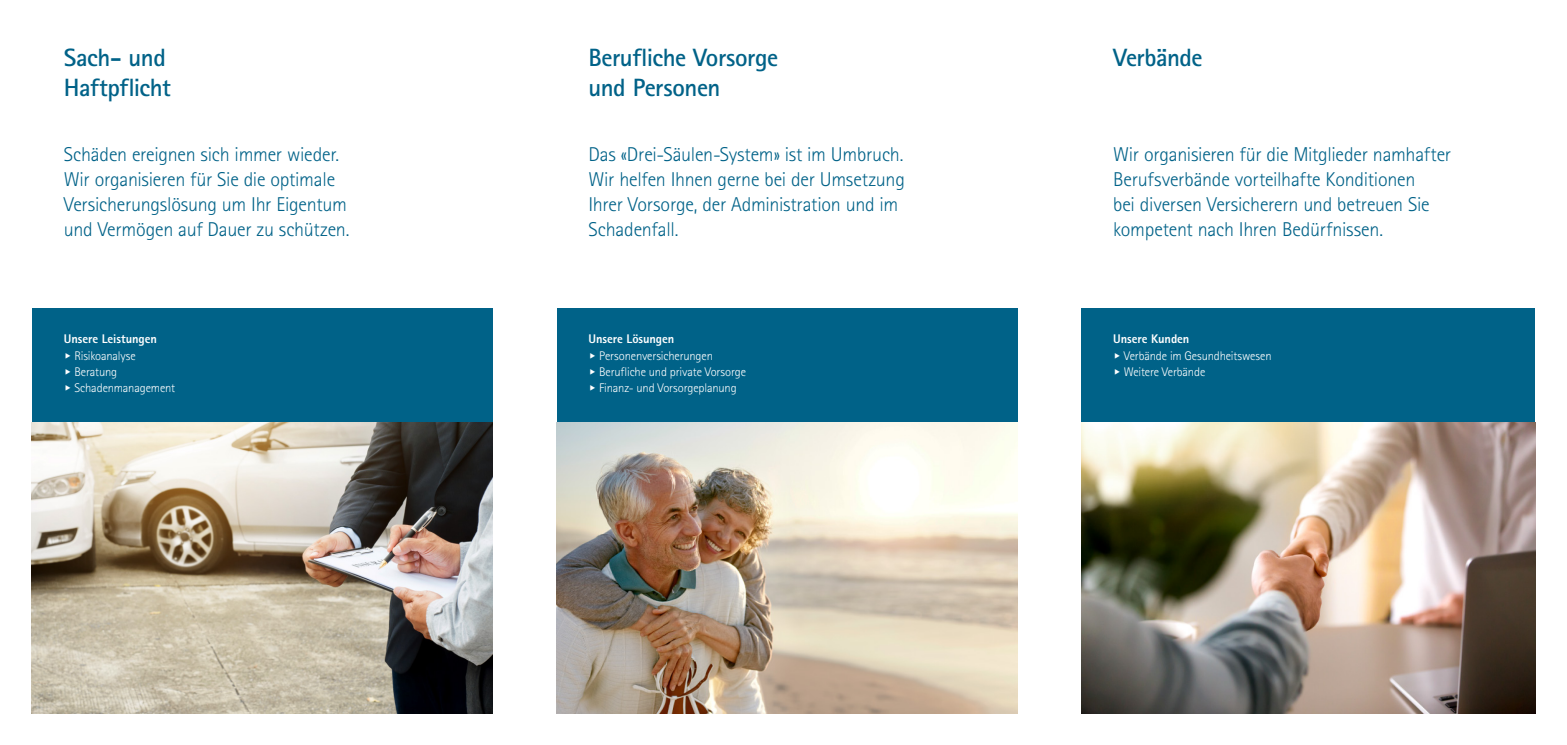
<style>
.page{position:relative;width:1567px;height:745px;background:#fff}
.page>*{position:absolute;margin:0;border:0;box-sizing:border-box;transform-origin:0 0}
.t1{font:700 25px/30px "Rotis Sans Serif";letter-spacing:-.02em;color:#006288}
.t2{font:300 20px/25px "Rotis Sans Serif";letter-spacing:-.015em;color:#006288}
.t3{font:300 12.5px/16.2px "Rotis Sans Serif";letter-spacing:-.01em;color:#fff}
.t4{font:800 12.5px "Rotis Sans Serif";letter-spacing:-.005em;color:#fff}
</style>
<div class="page">
<div style="left:556px;top:308px;width:461px;height:114px;background:#006288"></div>
<div style="left:1081px;top:308px;width:453px;height:114px;background:#006288"></div>
<div style="left:32px;top:308px;width:461px;height:114px;background:#006288"></div>
<img style="left:32px;top:422px;width:461px;height:290px">
<img style="left:1081px;top:422px;width:453px;height:290px">
<img style="left:556px;top:422px;width:461px;height:290px">
<p class="t1" style="left:64px;top:42px;width:109px">Sach- und<br>Haftpflicht</p>
<p class="t1" style="left:588px;top:42px;width:191px">Berufliche Vorsorge und Personen</p>
<p class="t1" style="left:1113px;top:42px;width:91px">Verbände</p>
<p class="t2" style="left:64px;top:141px;width:287px">Schäden ereignen sich immer wieder.<br>Wir organisieren für Sie die optimale Versicherungslösung um Ihr Eigentum und Vermögen auf Dauer zu schützen.</p>
<p class="t2" style="left:588px;top:141px;width:318px">Das «Drei-Säulen-System» ist im Umbruch.<br>Wir helfen Ihnen gerne bei der Umsetzung Ihrer Vorsorge, der Administration und im Schadenfall.</p>
<p class="t2" style="left:1113px;top:141px;width:339px">Wir organisieren für die Mitglieder namhafter Berufsverbände vorteilhafte Konditionen<br>bei diversen Versicherern und betreuen Sie kompetent nach Ihren Bedürfnissen.</p>
<p class="t4" style="left:64px;top:331px;width:95px">Unsere Leistungen</p>
<p class="t3" style="left:74px;top:347px;width:102px">Risikoanalyse<br>Beratung<br>Schadenmanagement</p>
<p class="t4" style="left:588px;top:331px;width:87px">Unsere Lösungen</p>
<p class="t3" style="left:599px;top:347px;width:148px">Personenversicherungen<br>Berufliche und private Vorsorge<br>Finanz- und Vorsorgeplanung</p>
<p class="t4" style="left:1113px;top:331px;width:78px">Unsere Kunden</p>
<p class="t3" style="left:1123px;top:347px;width:149px">Verbände im Gesundheitswesen<br>Weitere Verbände</p>
</div>
